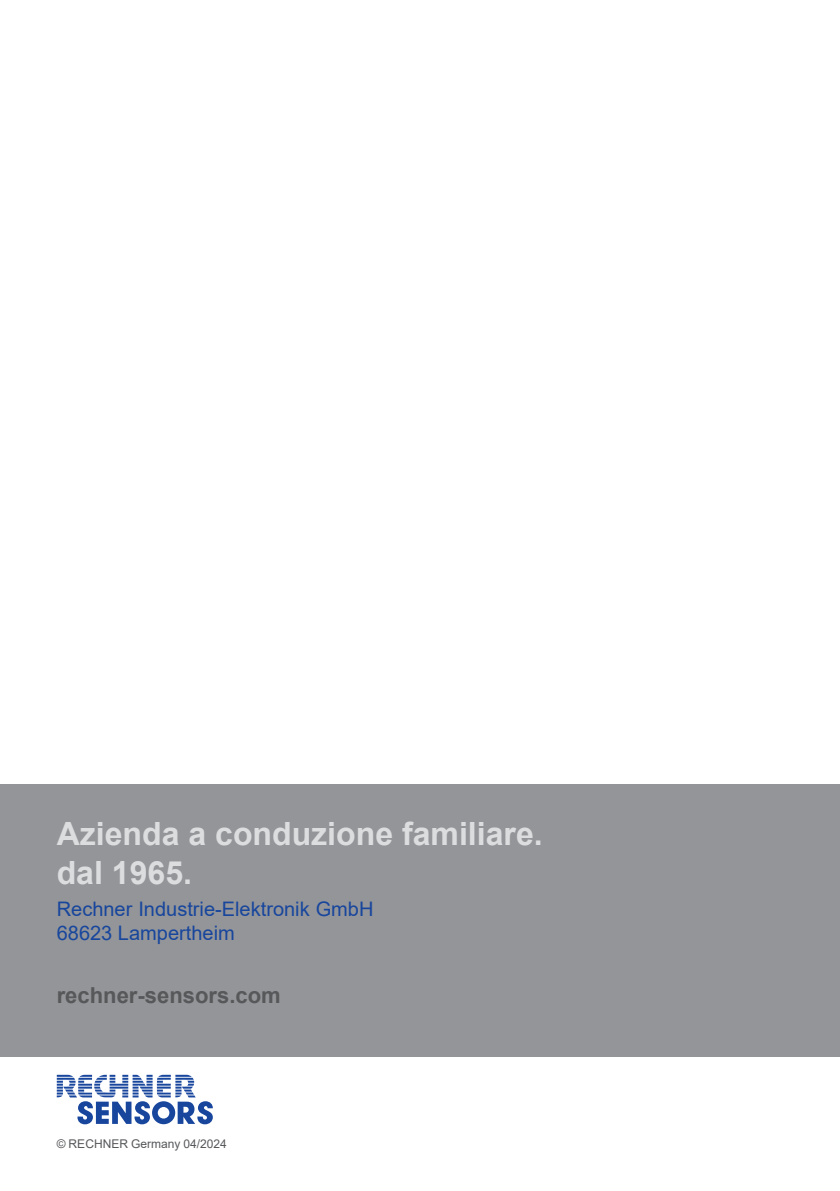
<style>
.page{position:relative;width:840px;height:1191px;background:#fff}
.page>*{position:absolute;margin:0;border:0;box-sizing:border-box;transform-origin:0 0}
.t1{font:700 32px "Arial";color:#dcdddf}
.t2{font:700 22px "Arial";color:#57585a}
.t3{font:20px "Arial";color:#18469d}
.t4{font:12px "Arial";color:#57585a}
</style>
<div class="page">
<svg style="left:57px;top:1074px;width:156px;height:50px"></svg>
<div style="left:0;top:784px;width:839px;height:273px;background:#939598"></div>
<p class="t1" style="left:57px;top:811px;width:487px">Azienda a conduzione familiare.</p>
<p class="t1" style="left:57px;top:849px;width:137px">dal 1965.</p>
<p class="t3" style="left:57px;top:895px;width:318px">Rechner Industrie-Elektronik GmbH</p>
<p class="t3" style="left:57px;top:919px;width:179px">68623 Lampertheim</p>
<p class="t2" style="left:57px;top:979px;width:225px">rechner-sensors.com</p>
<p class="t4" style="left:57px;top:1135px;width:172px">© RECHNER Germany 04/2024</p>
</div>
